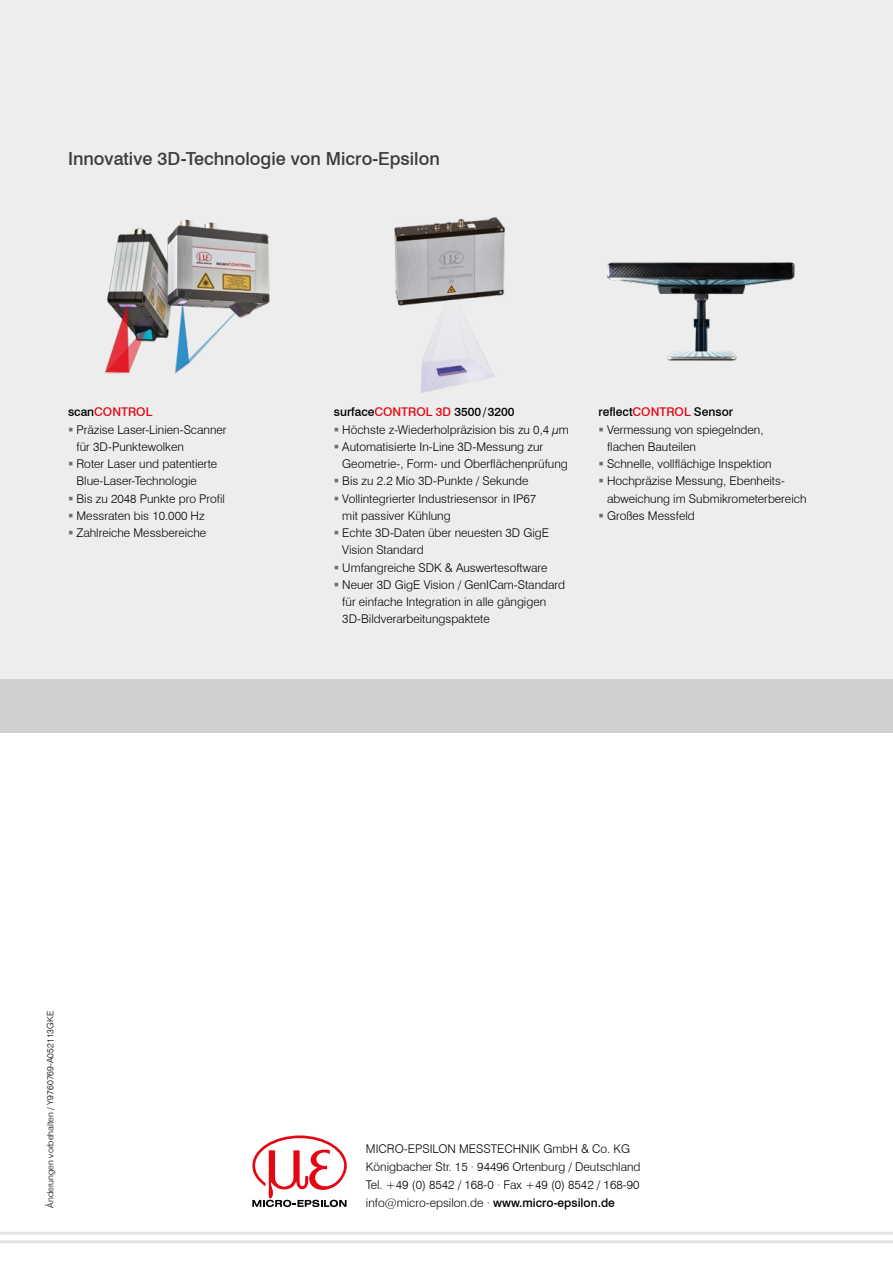
<style>
.page{position:relative;width:893px;height:1263px;background:#fff}
.page>*{position:absolute;margin:0;border:0;box-sizing:border-box;transform-origin:0 0}
.t1{font:500 18px "Swiss 721 BT";color:#3c3c3b}
.t2{font:300 12px/17.2px "Swiss 721 BT";color:#000}
.t3{font:300 8.85px "Swiss 721 BT";color:#000}
.s1{font-weight:500}
.s2{font-weight:500;color:#e30613}
</style>
<div class="page">
<div style="left:0;top:0;width:893px;height:727px;background:#ededed"></div>
<hr style="left:0;top:1240px;width:893px;height:3px;background:#e3e3e3">
<hr style="left:0;top:1232px;width:893px;height:3px;background:#e3e3e3">
<svg style="left:252px;top:1135px;width:95px;height:72px"></svg>
<div style="left:0;top:679px;width:893px;height:53px;background:#d0d0d0"></div>
<img style="left:394px;top:217px;width:111px;height:176px">
<img style="left:607px;top:262px;width:188px;height:99px">
<img style="left:104px;top:219px;width:166px;height:155px">
<h1 class="t1" style="left:68px;top:148px;width:373px">Innovative 3D-Technologie von Micro-Epsilon</h1>
<p class="t2" style="left:77px;top:403px;width:152px;text-indent:-9px"><span class="s1">scan</span><span class="s2">CONTROL<br></span>Präzise Laser-Linien-Scanner für 3D-Punktewolken<br>Roter Laser und patentierte<br>Blue-Laser-Technologie<br>Bis zu 2048 Punkte pro Profil<br>Messraten bis 10.000 Hz<br>Zahlreiche Messbereiche</p>
<p class="t2" style="left:342px;top:403px;width:228px;text-indent:-9px"><span class="s1">surface</span><span class="s2">CONTROL 3D</span> <span class="s1">3500/3200<br></span>Höchste z-Wiederholpräzision bis zu 0,4 µm Automatisierte In-Line 3D-Messung zur Geometrie-, Form- und Oberflächenprüfung Bis zu 2.2 Mio 3D-Punkte / Sekunde Vollintegrierter Industriesensor in IP67<br>mit passiver Kühlung<br>Echte 3D-Daten über neuesten 3D GigE Vision Standard<br>Umfangreiche SDK &amp; Auswertesoftware Neuer 3D GigE Vision / GenICam-Standard für einfache Integration in alle gängigen 3D-Bildverarbeitungspaktete</p>
<p class="t2" style="left:607px;top:403px;width:201px;text-indent:-9px"><span class="s1">reflect</span><span class="s2">CONTROL</span> <span class="s1">Sensor<br></span>Vermessung von spiegelnden,<br>flachen Bauteilen<br>Schnelle, vollflächige Inspektion<br>Hochpräzise Messung, Ebenheits&shy;abweichung im Submikrometerbereich<br>Großes Messfeld</p>
<p class="t3" style="left:45px;top:1208px;width:198px;rotate:-90deg">Änderungen vorbehalten / Y9760769-A052113GKE</p>
<p class="t2" style="left:366px;top:1140px;width:276px;line-height:18px">MICRO-EPSILON MESSTECHNIK GmbH &amp; Co. KG Königbacher Str. 15 · 94496 Ortenburg / Deutschland Tel. +49 (0) 8542 / 168-0 · Fax +49 (0) 8542 / 168-90 info@micro-epsilon.de · <span class="s1">www.micro-epsilon.de</span></p>
</div>
